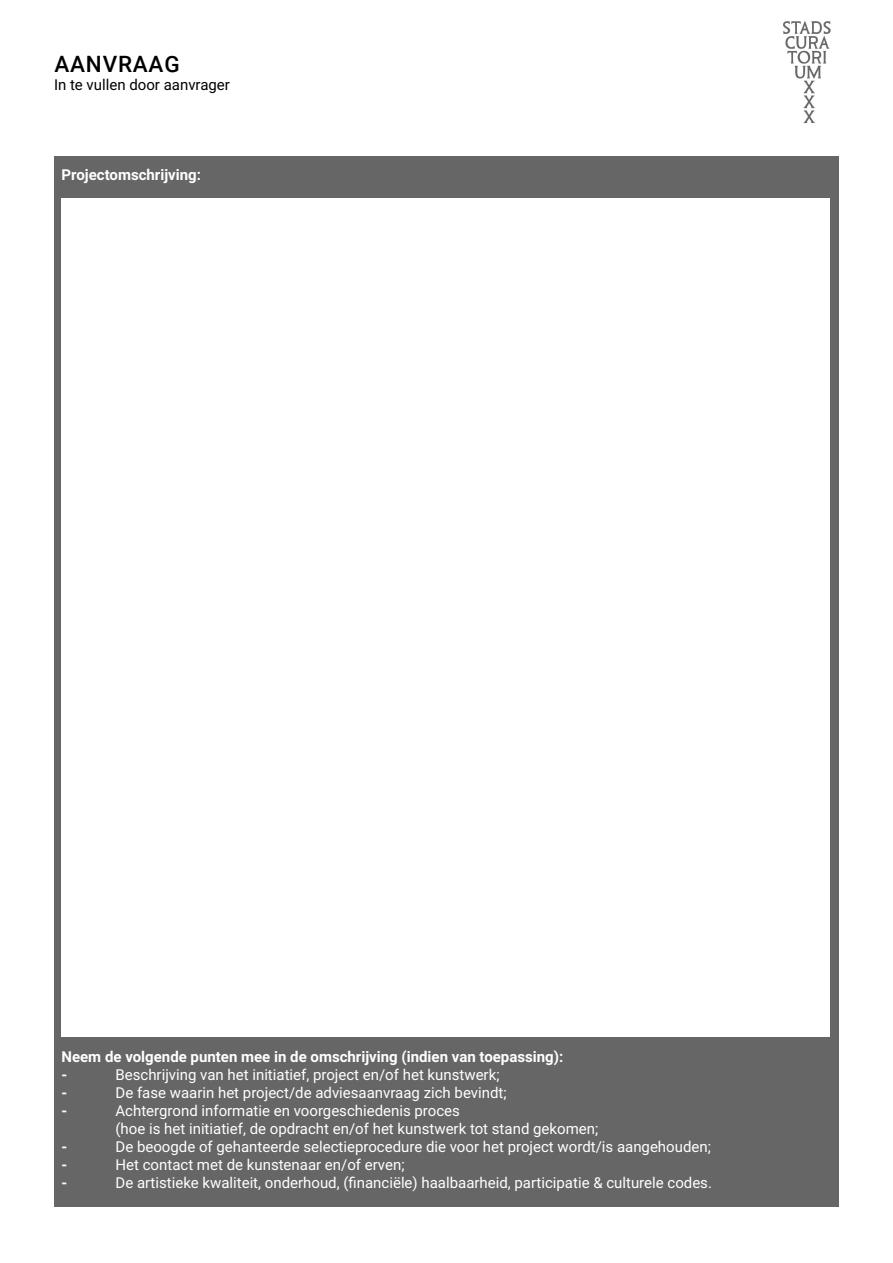
<style>
.page{position:relative;width:893px;height:1263px;background:#fff}
.page>*{position:absolute;margin:0;border:0;box-sizing:border-box;transform-origin:0 0}
.t1{font:500 22.5px "Roboto";letter-spacing:.035em;color:#000}
.t2{font:15px/18px "Roboto";color:#fff}
.t3{font:700 15px "Roboto";color:#fff}
.t4{font:15px "Roboto";color:#000}
</style>
<div class="page">
<div style="left:54px;top:156px;width:785px;height:1050px;background:#666"></div>
<div style="left:62px;top:198px;width:768px;height:839px;background:#fff"></div>
<img style="left:783px;top:21px;width:48px;height:102px">
<p class="t1" style="left:54px;top:48px;width:127px">AANVRAAG</p>
<p class="t4" style="left:54px;top:74px;width:177px">In te vullen door aanvrager</p>
<p class="t3" style="left:62px;top:164px;width:141px">Projectomschrijving:</p>
<p class="t3" style="left:62px;top:1046px;width:503px">Neem de volgende punten mee in de omschrijving (indien van toepassing):</p>
<p class="t3" style="left:62px;top:1064px;width:7px">-</p>
<p class="t2" style="left:116px;top:1065px;width:385px">Beschrijving van het initiatief, project en/of het kunstwerk;</p>
<p class="t3" style="left:62px;top:1082px;width:7px">-</p>
<p class="t2" style="left:116px;top:1083px;width:393px">De fase waarin het project/de adviesaanvraag zich bevindt;</p>
<p class="t3" style="left:62px;top:1100px;width:7px">-</p>
<p class="t2" style="left:116px;top:1101px;width:484px">Achtergrond informatie en voorgeschiedenis proces<br>(hoe is het initiatief, de opdracht en/of het kunstwerk tot stand gekomen;</p>
<p class="t3" style="left:62px;top:1136px;width:7px">-</p>
<p class="t2" style="left:116px;top:1137px;width:597px">De beoogde of gehanteerde selectieprocedure die voor het project wordt/is aangehouden;</p>
<p class="t3" style="left:62px;top:1154px;width:7px">-</p>
<p class="t2" style="left:116px;top:1155px;width:290px">Het contact met de kunstenaar en/of erven;</p>
<p class="t3" style="left:62px;top:1172px;width:7px">-</p>
<p class="t2" style="left:116px;top:1173px;width:598px">De artistieke kwaliteit, onderhoud, (financiële) haalbaarheid, participatie &amp; culturele codes.</p>
</div>
